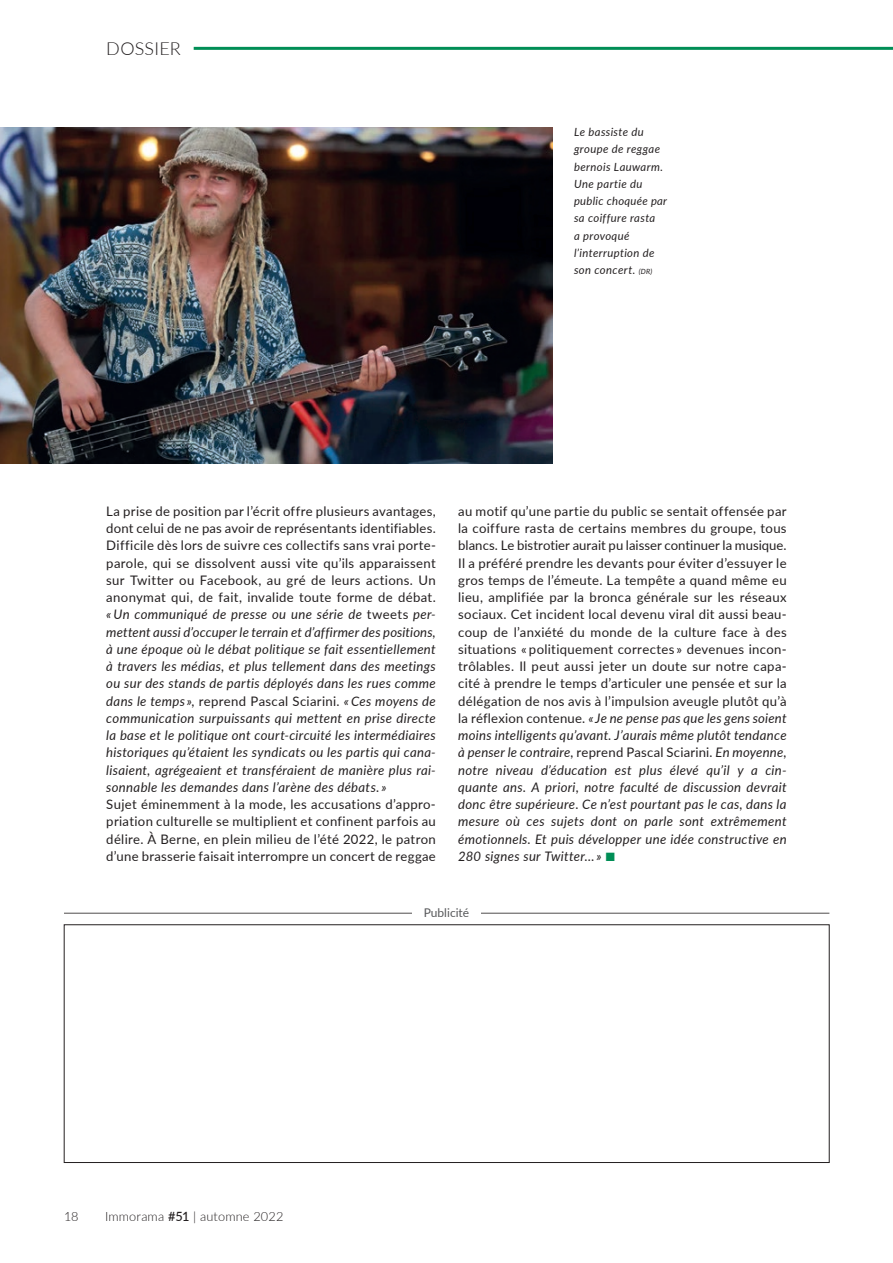
<style>
.page{position:relative;width:893px;height:1263px;background:#fff}
.page>*{position:absolute;margin:0;border:0;box-sizing:border-box;transform-origin:0 0}
.t1{font:300 18px "Lato";letter-spacing:.01em;color:#231f20}
.t2{font:13.2px/17.2px "Lato";letter-spacing:.02em;color:#231f20;text-align:justify}
.t3{font:italic 13.2px/17.2px "Lato";letter-spacing:.025em;color:#231f20;text-align:justify}
.t4{font:300 12.75px "Lato";letter-spacing:.01em;color:#231f20}
.Tetiere_page_gauche{font:12px "Lato";color:#57585a}
.t5{font:italic 11.25px/17.2px "Lato";letter-spacing:.035em;color:#231f20}
.s1{font-size:7.2px}
.s2{font-style:normal}
.s3{font-style:italic}
.s4{color:#008e56}
.s5{font-weight:500}
</style>
<div class="page">
<hr style="left:64px;top:913px;width:765px;height:1px;background:#231f20">
<div style="left:64px;top:924px;width:765px;height:239px;border:1px solid #231f20"></div>
<div style="left:412px;top:902px;width:68px;height:20px;background:#fff"></div>
<img style="left:0;top:128px;width:553px;height:336px">
<hr style="left:194px;top:47px;width:699px;height:3px;background:#008e56">
<p class="t1" style="left:106px;top:36px;width:76px">DOSSIER</p>
<p class="t5" style="left:574px;top:123px;width:95px">Le bassiste du groupe de reggae bernois Lauwarm.<br>Une partie du public choquée par sa coiffure rasta<br>a provoqué l’interruption de son concert. <span class="s1">(DR)</span></p>
<p class="t3" style="left:106px;top:502px;width:331px"><span class="s2">La prise de position par l’écrit offre plusieurs avantages, dont celui de ne pas avoir de représentants identifiables.<br>Difficile dès lors de suivre ces collectifs sans vrai porte&shy;parole, qui se dissolvent aussi vite qu’ils apparaissent sur Twitter ou Facebook, au gré de leurs actions. Un anonymat qui, de fait, invalide toute forme de débat. </span>« Un communiqué de presse ou une série de <span class="s2">tweets</span> per&shy;mettent aussi d’occuper le terrain et d’affirmer des positions, à une époque où le débat politique se fait essentiellement à travers les médias, et plus tellement dans des meetings ou sur des stands de partis déployés dans les rues comme dans le temps »<span class="s2">, reprend Pascal Sciarini.</span> « Ces moyens de communication surpuissants qui mettent en prise directe la base et le politique ont court-circuité les intermédiaires historiques qu’étaient les syndicats ou les partis qui cana&shy;lisaient, agrégeaient et transféraient de manière plus rai&shy;sonnable les demandes dans l’arène des débats. »</p>
<p class="t2" style="left:106px;top:795px;width:331px">Sujet éminemment à la mode, les accusations d’appro&shy;priation culturelle se multiplient et confinent parfois au délire. À Berne, en plein milieu de l’été 2022, le patron d’une brasserie faisait interrompre un concert de reggae</p>
<p class="t2" style="left:458px;top:502px;width:330px">au motif qu’une partie du public se sentait offensée par la coiffure rasta de certains membres du groupe, tous blancs. Le bistrotier aurait pu laisser continuer la musique.<br>Il a préféré prendre les devants pour éviter d’essuyer le gros temps de l’émeute. La tempête a quand même eu lieu, amplifiée par la bronca générale sur les réseaux sociaux. Cet incident local devenu viral dit aussi beau&shy;coup de l’anxiété du monde de la culture face à des situations « politiquement correctes » devenues incon&shy;trôlables. Il peut aussi jeter un doute sur notre capa&shy;cité à prendre le temps d’articuler une pensée et sur la délégation de nos avis à l’impulsion aveugle plutôt qu’à la réflexion contenue. <span class="s3">« Je ne pense pas que les gens soient moins intelligents qu’avant. J’aurais même plutôt tendance à penser le contraire,</span> reprend Pascal Sciarini<span class="s3">. En moyenne, notre niveau d’éducation est plus élevé qu’il y a cin&shy;quante ans. A priori, notre faculté de discussion devrait donc être supérieure. Ce n’est pourtant pas le cas, dans la mesure où ces sujets dont on parle sont extrêmement émotionnels. Et puis développer une idée constructive en 280 signes sur Twitter… »</span> <span class="s4">■</span></p>
<p class="t4" style="left:64px;top:1207px;width:16px">18</p>
<p class="t4" style="left:105px;top:1207px;width:180px">Immorama <span class="s5">#51</span> | automne 2022</p>
<p class="Tetiere_page_gauche" style="left:424px;top:904px;width:47px">Publicité</p>
</div>
